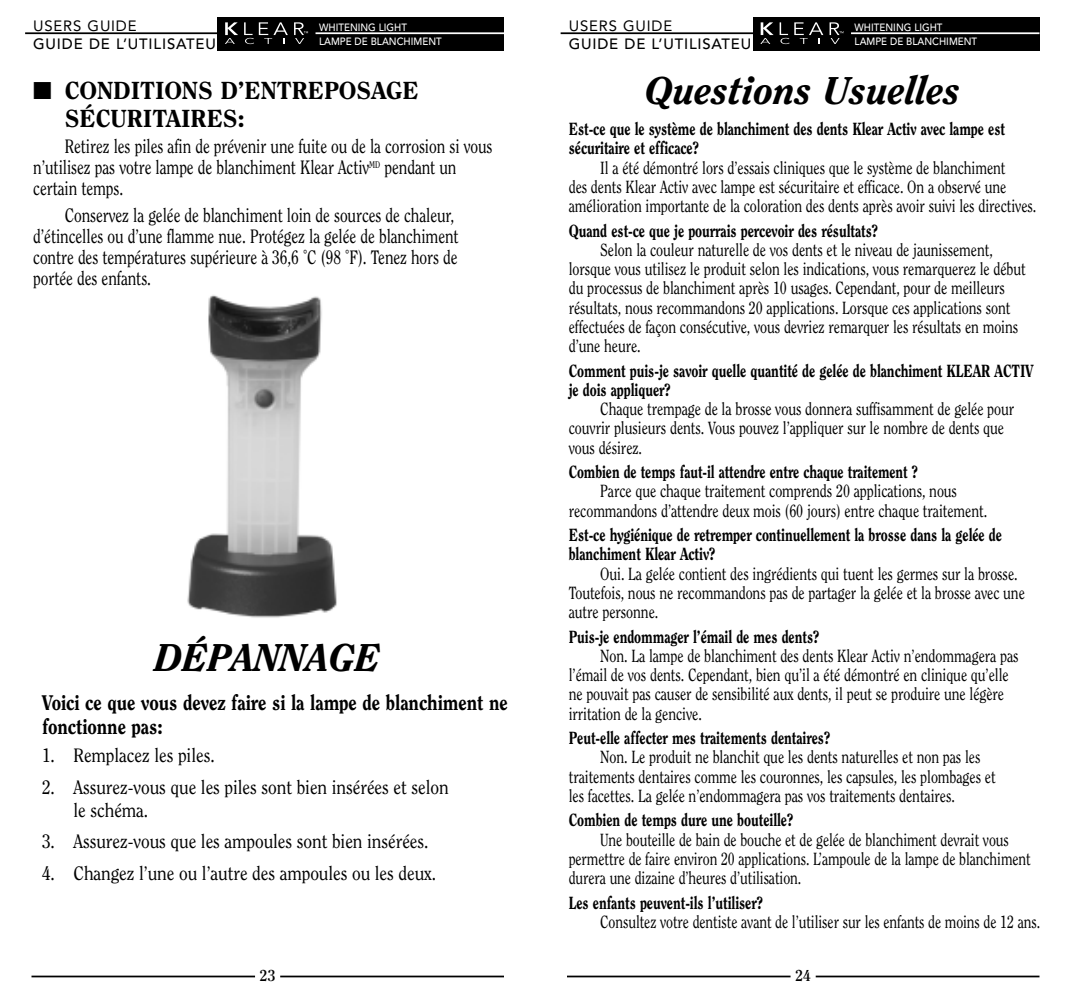
<style>
.page{position:relative;width:1071px;height:1008px;background:#fff}
.page>*{position:absolute;margin:0;border:0;box-sizing:border-box;transform-origin:0 0}
.t1{font:italic 800 38.5px "Clearface";color:#000}
.t2{font:800 24.5px/28px "Clearface";letter-spacing:-.005em;color:#000}
.t3{font:800 21px/24.5px "Clearface";letter-spacing:-.005em;color:#000;scale:.9 1}
.t4{font:19.25px/21px "Clearface";letter-spacing:-.005em;color:#000;scale:.8 1}
.t5{font:19.25px/22.8px "Clearface";letter-spacing:-.005em;color:#000;scale:.9 1}
.t6{font:17.5px/19.2px "Clearface";letter-spacing:-.005em;color:#000;scale:.8 1}
.t7{font:800 17.5px/19.2px "Clearface";letter-spacing:-.005em;color:#000;scale:.8 1}
.t8{font:17.5px/19.2px "Clearface";letter-spacing:-.005em;color:#000;scale:.79 1}
.t9{font:800 17.5px "Clearface";letter-spacing:-.005em;color:#000;scale:.79 1}
.t10{font:700 15.75px "Clearface";color:#000}
.t11{font:500 14.88px "Avenir";letter-spacing:.055em;color:#000}
.t12{font:14.88px "Avenir";letter-spacing:.055em;color:#000}
.t13{font:500 10.5px/14px "Avenir";color:#fff;scale:.93 1}
</style>
<div class="page">
<hr style="left:561px;top:32px;width:199px;height:2px;background:#000">
<hr style="left:567px;top:976px;width:224px;height:1px;background:#000">
<hr style="left:816px;top:976px;width:224px;height:1px;background:#000">
<div style="left:753px;top:17px;width:287px;height:33px;background:#000"></div>
<svg style="left:760px;top:22px;width:14px;height:22px"></svg>
<svg style="left:780px;top:22px;width:43px;height:22px"></svg>
<svg style="left:830px;top:22px;width:14px;height:22px"></svg>
<hr style="left:851px;top:32px;width:189px;height:2px;background:#fff">
<hr style="left:25px;top:32px;width:199px;height:2px;background:#000">
<hr style="left:32px;top:976px;width:223px;height:1px;background:#000">
<hr style="left:280px;top:976px;width:224px;height:1px;background:#000">
<div style="left:217px;top:17px;width:287px;height:33px;background:#000"></div>
<svg style="left:225px;top:22px;width:13px;height:22px"></svg>
<svg style="left:244px;top:22px;width:44px;height:22px"></svg>
<svg style="left:294px;top:22px;width:14px;height:22px"></svg>
<hr style="left:316px;top:32px;width:188px;height:2px;background:#fff">
<img style="left:187px;top:295px;width:150px;height:323px">
<p class="t12" style="left:33px;top:20px;width:105px">USERS GUIDE</p>
<p class="t11" style="left:33px;top:37px;width:194px">GUIDE DE L’UTILISATEUR</p>
<p class="t13" style="left:319px;top:21px;width:133px">WHITENING LIGHT<br>LAMPE DE BLANCHIMENT</p>
<h2 class="t2" style="left:65px;top:78px;width:355px;text-indent:-32px">■ CONDITIONS D’ENTREPOSAGE<br>SÉCURITAIRES:</h2>
<p class="t4" style="left:33px;top:137px;width:576px;text-indent:31px">Retirez les piles afin de prévenir une fuite ou de la corrosion si vous n’utilisez pas votre lampe de blanchiment Klear Activ<sup>MD</sup> pendant un certain temps.</p>
<p class="t4" style="left:33px;top:206px;width:533px;text-indent:31px">Conservez la gelée de blanchiment loin de sources de chaleur, d’étincelles ou d’une flamme nue. Protégez la gelée de blanchiment contre des températures supérieure à 36,6 ˚C (98 ˚F). Tenez hors de portée des enfants.</p>
<h1 class="t1" style="left:155px;top:642px;width:228px">DÉPANNAGE</h1>
<p class="t3" style="left:42px;top:691px;width:519px">Voici ce que vous devez faire si la lampe de blanchiment ne fonctionne pas:</p>
<p class="t5" style="left:42px;top:745px;width:193px">1. Remplacez les piles.</p>
<p class="t5" style="left:74px;top:777px;width:418px;text-indent:-32px">2. Assurez-vous que les piles sont bien insérées et selon le schéma.</p>
<p class="t5" style="left:42px;top:831px;width:431px">3. Assurez-vous que les ampoules sont bien insérées.</p>
<p class="t5" style="left:42px;top:863px;width:440px">4. Changez l’une ou l’autre des ampoules ou les deux.</p>
<p class="t10" style="left:260px;top:969px;width:17px">23</p>
<p class="t12" style="left:569px;top:20px;width:105px">USERS GUIDE</p>
<p class="t11" style="left:569px;top:37px;width:194px">GUIDE DE L’UTILISATEUR</p>
<p class="t13" style="left:855px;top:21px;width:133px">WHITENING LIGHT<br>LAMPE DE BLANCHIMENT</p>
<h1 class="t1" style="left:646px;top:74px;width:317px">Questions Usuelles</h1>
<p class="t7" style="left:569px;top:120px;width:547px">Est-ce que le système de blanchiment des dents Klear Activ avec lampe est sécuritaire et efficace?</p>
<p class="t6" style="left:569px;top:159px;width:586px;text-indent:31px">Il a été démontré lors d’essais cliniques que le système de blanchiment<br>des dents Klear Activ avec lampe est sécuritaire et efficace. On a observé une amélioration importante de la coloration des dents après avoir suivi les directives.</p>
<p class="t7" style="left:569px;top:222px;width:388px">Quand est-ce que je pourrais percevoir des résultats?</p>
<p class="t6" style="left:569px;top:241px;width:573px;text-indent:31px">Selon la couleur naturelle de vos dents et le niveau de jaunissement, lorsque vous utilisez le produit selon les indications, vous remarquerez le début du processus de blanchiment après 10 usages. Cependant, pour de meilleurs résultats, nous recommandons 20 applications. Lorsque ces applications sont effectuées de façon consécutive, vous devriez remarquer les résultats en moins d’une heure.</p>
<p class="t7" style="left:569px;top:362px;width:582px">Comment puis-je savoir quelle quantité de gelée de blanchiment KLEAR ACTIV je dois appliquer?</p>
<p class="t6" style="left:569px;top:400px;width:558px;text-indent:31px">Chaque trempage de la brosse vous donnera suffisamment de gelée pour couvrir plusieurs dents. Vous pouvez l’appliquer sur le nombre de dents que vous désirez.</p>
<p class="t9" style="left:569px;top:465px;width:444px">Combien de temps faut-il attendre entre chaque traitement ?</p>
<p class="t6" style="left:569px;top:483px;width:525px;text-align:center">Parce que chaque traitement comprends 20 applications, nous recommandons d’attendre deux mois (60 jours) entre chaque traitement.</p>
<p class="t7" style="left:569px;top:526px;width:543px">Est-ce hygiénique de retremper continuellement la brosse dans la gelée de blanchiment Klear Activ?</p>
<p class="t6" style="left:569px;top:565px;width:572px;text-indent:31px">Oui. La gelée contient des ingrédients qui tuent les germes sur la brosse.<br>Toutefois, nous ne recommandons pas de partager la gelée et la brosse avec une autre personne.</p>
<p class="t7" style="left:569px;top:628px;width:315px">Puis-je endommager l’émail de mes dents?</p>
<p class="t6" style="left:569px;top:647px;width:564px;text-indent:31px">Non. La lampe de blanchiment des dents Klear Activ n’endommagera pas l’émail de vos dents. Cependant, bien qu’il a été démontré en clinique qu’elle ne pouvait pas causer de sensibilité aux dents, il peut se produire une légère irritation de la gencive.</p>
<p class="t7" style="left:569px;top:729px;width:328px">Peut-elle affecter mes traitements dentaires?</p>
<p class="t6" style="left:569px;top:749px;width:535px;text-indent:31px">Non. Le produit ne blanchit que les dents naturelles et non pas les traitements dentaires comme les couronnes, les capsules, les plombages et les facettes. La gelée n’endommagera pas vos traitements dentaires.</p>
<p class="t7" style="left:569px;top:811px;width:282px">Combien de temps dure une bouteille?</p>
<p class="t8" style="left:569px;top:831px;width:586px;text-indent:31px">Une bouteille de bain de bouche et de gelée de blanchiment devrait vous permettre de faire environ 20 applications. L’ampoule de la lampe de blanchiment durera une dizaine d’heures d’utilisation.</p>
<p class="t7" style="left:569px;top:894px;width:244px">Les enfants peuvent-ils l’utiliser?</p>
<p class="t8" style="left:600px;top:913px;width:558px">Consultez votre dentiste avant de l’utiliser sur les enfants de moins de 12 ans.</p>
<p class="t10" style="left:795px;top:969px;width:17px">24</p>
</div>
